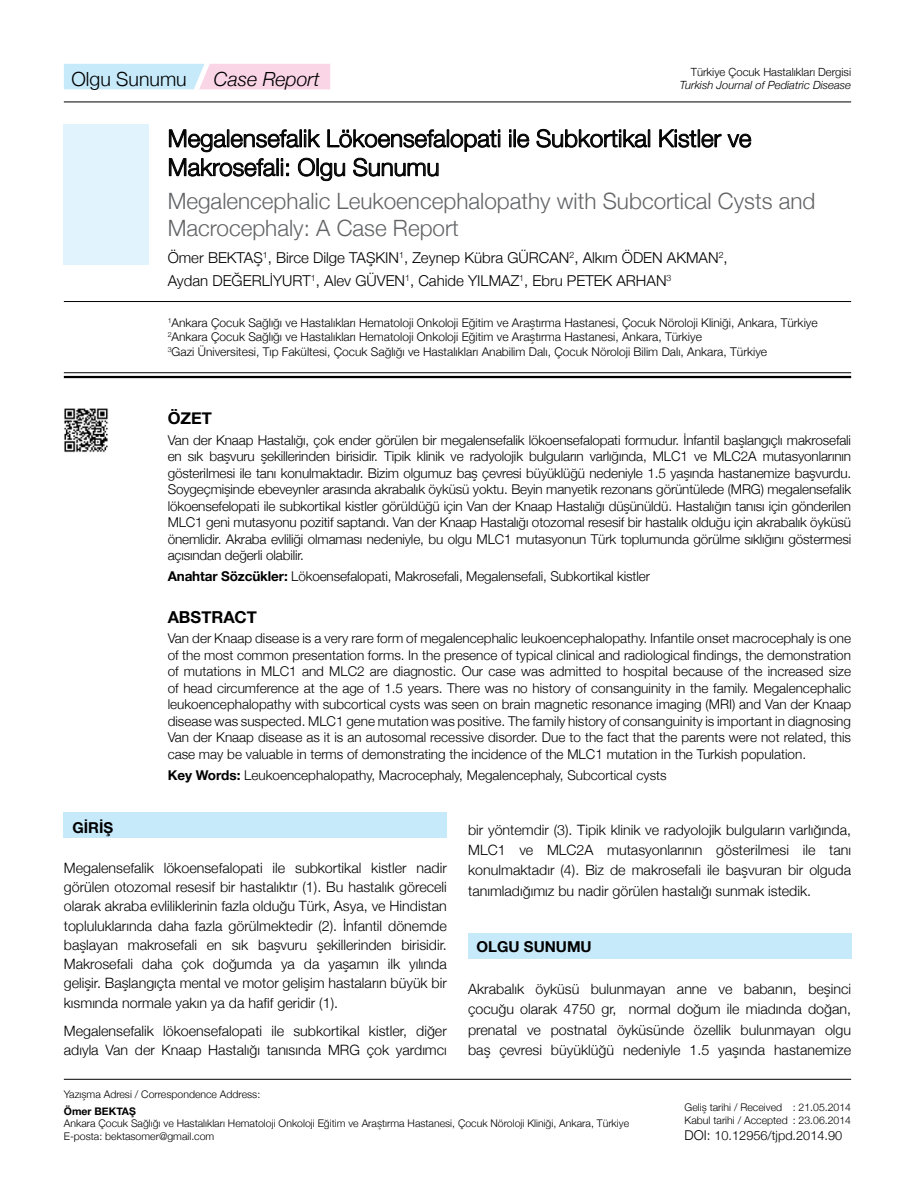
<style>
.page{position:relative;width:915px;height:1191px;background:#fff}
.page>*{position:absolute;margin:0;border:0;box-sizing:border-box;transform-origin:0 0}
.t1{font:300 24px/28.8px "Helvetica Neue";color:#000}
.t2{font:300 22.5px/27px "Helvetica Neue";color:#636466}
.t3{font:300 19.5px "Helvetica Neue";color:#000}
.t4{font:italic 300 19.5px "Helvetica Neue";color:#000}
.t5{font:700 16.5px "Helvetica Neue";color:#000}
.t6{font:300 15px/22.5px "Helvetica Neue";color:#000}
.t7{font:700 15px "Helvetica Neue";color:#000}
.t8{font:300 14.25px/19.4px "Helvetica Neue";color:#000;text-align:justify}
.t9{font:300 13.5px/16.5px "Helvetica Neue";letter-spacing:-.01em;color:#000;text-align:justify}
.t10{font:300 12.75px "Helvetica Neue";color:#000}
.t11{font:300 12px/14.4px "Helvetica Neue";color:#000}
.t12{font:italic 300 11.25px "Helvetica Neue";color:#000}
.t13{font:300 11.25px "Helvetica Neue";color:#000}
.t14{font:300 10.5px/12.6px "Helvetica Neue";color:#000}
.t15{font:700 10.5px "Helvetica Neue";color:#000}
.s1{font-weight:700}
.s2{font-size:13.5px}
</style>
<div class="page">
<hr style="left:64px;top:1079px;width:786px;height:1px;background:#000">
<hr style="left:64px;top:102px;width:786px;height:1px;background:#000">
<svg style="left:64px;top:64px;width:266px;height:25px;background:#e0e0f1"></svg>
<div style="left:64px;top:812px;width:382px;height:26px;background:#c7eafb"></div>
<div style="left:468px;top:933px;width:382px;height:25px;background:#c7eafb"></div>
<hr style="left:64px;top:301px;width:786px;height:1px;background:#000">
<hr style="left:64px;top:376px;width:786px;height:2px;background:#000">
<hr style="left:64px;top:372px;width:786px;height:1px;background:#000">
<div style="left:64px;top:124px;width:85px;height:140px;background:#e1f4fd"></div>
<img style="left:64px;top:408px;width:45px;height:45px">
<svg style="left:509px;top:130px;width:20px;height:18px"></svg>
<svg style="left:536px;top:129px;width:113px;height:19px"></svg>
<svg style="left:659px;top:129px;width:92px;height:19px"></svg>
<svg style="left:168px;top:129px;width:331px;height:52px"></svg>
<p class="t13" style="left:690px;top:63px;width:162px">Türkiye Çocuk Hastalıkları Dergisi</p>
<h3 class="t3" style="left:71px;top:63px;width:117px">Olgu Sunumu</h3>
<h3 class="t4" style="left:214px;top:64px;width:107px">Case Report</h3>
<p class="t12" style="left:679px;top:76px;width:173px">Turkish Journal of Pediatric Disease</p>
<h1 class="t1" style="left:168px;top:123px;width:585px">Megalensefalik Lökoensefalopati ile Subkortikal Kistler ve<br>Makrosefali: Olgu Sunumu</h1>
<h2 class="t2" style="left:168px;top:186px;width:649px">Megalencephalic Leukoencephalopathy with Subcortical Cysts and<br>Macrocephaly: A Case Report</h2>
<p class="t6" style="left:168px;top:245px;width:561px">Ömer BEKTAŞ<sup>1</sup>, Birce Dilge TAŞKIN<sup>1</sup>, Zeynep Kübra GÜRCAN<sup>2</sup>, Alkım ÖDEN AKMAN<sup>2</sup>,<br>Aydan DEĞERLİYURT<sup>1</sup>, Alev GÜVEN<sup>1</sup>, Cahide YILMAZ<sup>1</sup>, Ebru PETEK ARHAN<sup>3</sup></p>
<p class="t11" style="left:168px;top:314px;width:651px"><sup>1</sup>Ankara Çocuk Sağlığı ve Hastalıkları Hematoloji Onkoloji Eğitim ve Araştırma Hastanesi, Çocuk Nöroloji Kliniği, Ankara, Türkiye<br><sup>2</sup>Ankara Çocuk Sağlığı ve Hastalıkları Hematoloji Onkoloji Eğitim ve Araştırma Hastanesi, Ankara, Türkiye<br><sup>3</sup>Gazi Üniversitesi, Tıp Fakültesi, Çocuk Sağlığı ve Hastalıkları Anabilim Dalı, Çocuk Nöroloji Bilim Dalı, Ankara, Türkiye</p>
<p class="t5" style="left:168px;top:405px;width:46px">ÖzET</p>
<p class="t9" style="left:168px;top:431px;width:684px">Van der Knaap Hastalığı, çok ender görülen bir megalensefalik lökoensefalopati formudur. İnfantil başlangıçlı makrosefali en sık başvuru şekillerinden birisidir. Tipik klinik ve radyolojik bulguların varlığında, MLC1 ve MLC2A mutasyonlarının gösterilmesi ile tanı konulmaktadır. Bizim olgumuz baş çevresi büyüklüğü nedeniyle 1.5 yaşında hastanemize başvurdu.<br>Soygeçmişinde ebeveynler arasında akrabalık öyküsü yoktu. Beyin manyetik rezonans görüntülede (MRG) megalensefalik lökoensefelopati ile subkortikal kistler görüldüğü için Van der Knaap Hastalığı düşünüldü. Hastalığın tanısı için gönderilen MLC1 geni mutasyonu pozitif saptandı. Van der Knaap Hastalığı otozomal resesif bir hastalık olduğu için akrabalık öyküsü önemlidir. Akraba evliliği olmaması nedeniyle, bu olgu MLC1 mutasyonun Türk toplumunda görülme sıklığını göstermesi açısından değerli olabilir.</p>
<p class="t9" style="left:168px;top:567px;width:483px"><span class="s1">Anahtar Sözcükler:</span> Lökoensefalopati, Makrosefali, Megalensefali, Subkortikal kistler</p>
<p class="t5" style="left:168px;top:604px;width:91px">Abstract</p>
<p class="t9" style="left:168px;top:629px;width:684px">Van der Knaap disease is a very rare form of megalencephalic leukoencephalopathy. Infantile onset macrocephaly is one of the most common presentation forms. In the presence of typical clinical and radiological findings, the demonstration of mutations in MLC1 and MLC2 are diagnostic. Our case was admitted to hospital because of the increased size of head circumference at the age of 1.5 years. There was no history of consanguinity in the family. Megalencephalic leukoencephalopathy with subcortical cysts was seen on brain magnetic resonance imaging (MRI) and Van der Knaap disease was suspected. MLC1 gene mutation was positive. The family history of consanguinity is important in diagnosing Van der Knaap disease as it is an autosomal recessive disorder. Due to the fact that the parents were not related, this case may be valuable in terms of demonstrating the incidence of the MLC1 mutation in the Turkish population.</p>
<p class="t9" style="left:168px;top:766px;width:500px"><span class="s1">Key Words:</span> Leukoencephalopathy, Macrocephaly, Megalencephaly, Subcortical cysts</p>
<p class="t7" style="left:72px;top:815px;width:42px">GİRİŞ</p>
<p class="t8" style="left:64px;top:857px;width:384px">Megalensefalik lökoensefalopati ile subkortikal kistler nadir görülen otozomal resesif bir hastalıktır (1). Bu hastalık göreceli olarak akraba evliliklerinin fazla olduğu Türk, Asya, ve Hindistan topluluklarında daha fazla görülmektedir (2). İnfantil dönemde başlayan makrosefali en sık başvuru şekillerinden birisidir.<br>Makrosefali daha çok doğumda ya da yaşamın ilk yılında gelişir. Başlangıçta mental ve motor gelişim hastaların büyük bir kısmında normale yakın ya da hafif geridir (1).</p>
<p class="t8" style="left:64px;top:1020px;width:384px">Megalensefalik lökoensefalopati ile subkortikal kistler, diğer adıyla Van der Knaap Hastalığı tanısında MRG çok yardımcı</p>
<p class="t8" style="left:468px;top:818px;width:384px;line-height:20.2px">bir yöntemdir (3). Tipik klinik ve radyolojik bulguların varlığında, MLC1 ve MLC2A mutasyonlarının gösterilmesi ile tanı konulmaktadır (4). Biz de makrosefali ile başvuran bir olguda tanımladığımız bu nadir görülen hastalığı sunmak istedik.</p>
<p class="t7" style="left:476px;top:934px;width:117px">OLGU SUNUMU</p>
<p class="t8" style="left:468px;top:978px;width:384px;line-height:20.2px">Akrabalık öyküsü bulunmayan anne ve babanın, beşinci çocuğu olarak 4750 gr, normal doğum ile miadında doğan, prenatal ve postnatal öyküsünde özellik bulunmayan olgu baş çevresi büyüklüğü nedeniyle 1.5 yaşında hastanemize</p>
<p class="t14" style="left:64px;top:1087px;width:198px">Yazışma Adresi / Correspondence Address:</p>
<p class="t15" style="left:64px;top:1102px;width:73px">Ömer BEKTAŞ</p>
<p class="t14" style="left:64px;top:1116px;width:566px">Ankara Çocuk Sağlığı ve Hastalıkları Hematoloji Onkoloji Eğitim ve Araştırma Hastanesi, Çocuk Nöroloji Kliniği, Ankara, Türkiye<br>E-posta: bektasomer@gmail.com</p>
<p class="t14" style="left:684px;top:1100px;width:168px">Geliş tarihi / Received : 21.05.2014<br>Kabul tarihi / Accepted : 23.06.2014</p>
<p class="t10" style="left:684px;top:1125px;width:159px"><span class="s2">DOI:</span> 10.12956/tjpd.2014.90</p>
</div>
